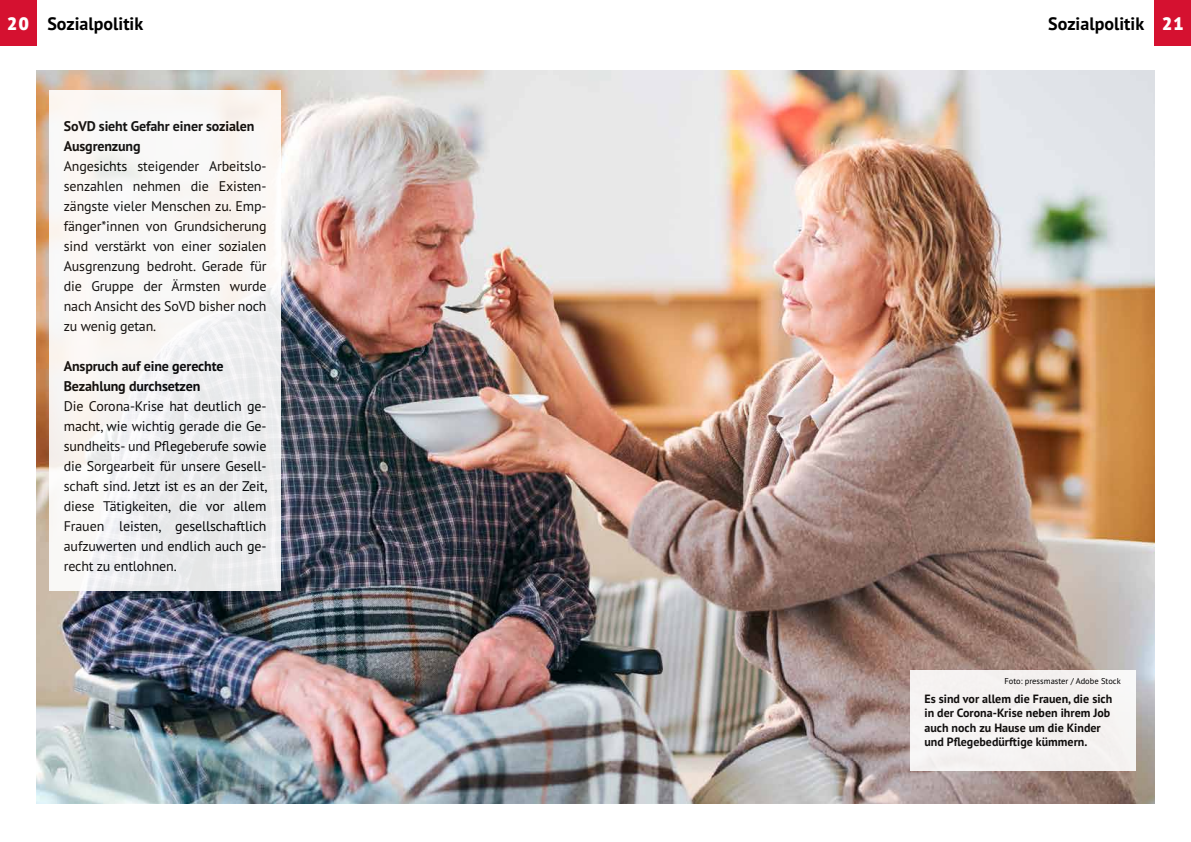
<style>
.page{position:relative;width:1191px;height:842px;background:#fff}
.page>*{position:absolute;margin:0;border:0;box-sizing:border-box;transform-origin:0 0}
.t1{font:700 18px "PT Sans Pro";color:#000}
.t2{font:14px/20px "PT Sans Pro";letter-spacing:-.01em;color:#000;text-align:justify}
.t3{font:700 14px/20px "PT Sans Pro";letter-spacing:-.01em;color:#000}
.t4{font:700 12px/14.4px "PT Sans Pro";color:#000}
.t5{font:8.5px "PT Sans Pro";color:#000}
.s1{font-weight:900;color:#fff}
</style>
<div class="page">
<div style="left:0;top:0;width:36px;height:45px;background:#d51130"></div>
<div style="left:1155px;top:0;width:36px;height:45px;background:#d51130"></div>
<img style="left:36px;top:71px;width:1119px;height:733px">
<div style="left:910px;top:671px;width:226px;height:100px;background:#f5f2f1"></div>
<div style="left:50px;top:91px;width:231px;height:500px;background:linear-gradient(to right,#f9f7f6,#efefef)"></div>
<p class="t1" style="left:7px;top:11px;width:138px"><span class="s1">20</span> Sozialpolitik</p>
<p class="t1" style="left:1048px;top:11px;width:137px">Sozialpolitik <span class="s1">21</span></p>
<p class="t3" style="left:64px;top:116px;width:192px">SoVD sieht Gefahr einer sozialen<br>Ausgrenzung</p>
<p class="t2" style="left:64px;top:156px;width:204px">Angesichts steigender Arbeitslo&shy;senzahlen nehmen die Existen&shy;zängste vieler Menschen zu. Emp&shy;fänger*innen von Grundsicherung sind verstärkt von einer sozialen Ausgrenzung bedroht. Gerade für die Gruppe der Ärmsten wurde nach Ansicht des SoVD bisher noch zu wenig getan.</p>
<p class="t3" style="left:64px;top:356px;width:161px">Anspruch auf eine gerechte<br>Bezahlung durchsetzen</p>
<p class="t2" style="left:64px;top:396px;width:205px">Die Corona-Krise hat deutlich ge&shy;macht, wie wichtig gerade die Ge&shy;sundheits- und Pflegeberufe sowie die Sorgearbeit für unsere Gesell&shy;schaft sind. Jetzt ist es an der Zeit, diese Tätigkeiten, die vor allem Frauen leisten, gesellschaftlich aufzuwerten und endlich auch ge&shy;recht zu entlohnen.</p>
<p class="t5" style="left:1004px;top:676px;width:118px">Foto: pressmaster / Adobe Stock</p>
<p class="t4" style="left:924px;top:691px;width:189px">Es sind vor allem die Frauen, die sich in der Corona-Krise neben ihrem Job auch noch zu Hause um die Kinder und Pflegebedürftige kümmern.</p>
</div>
